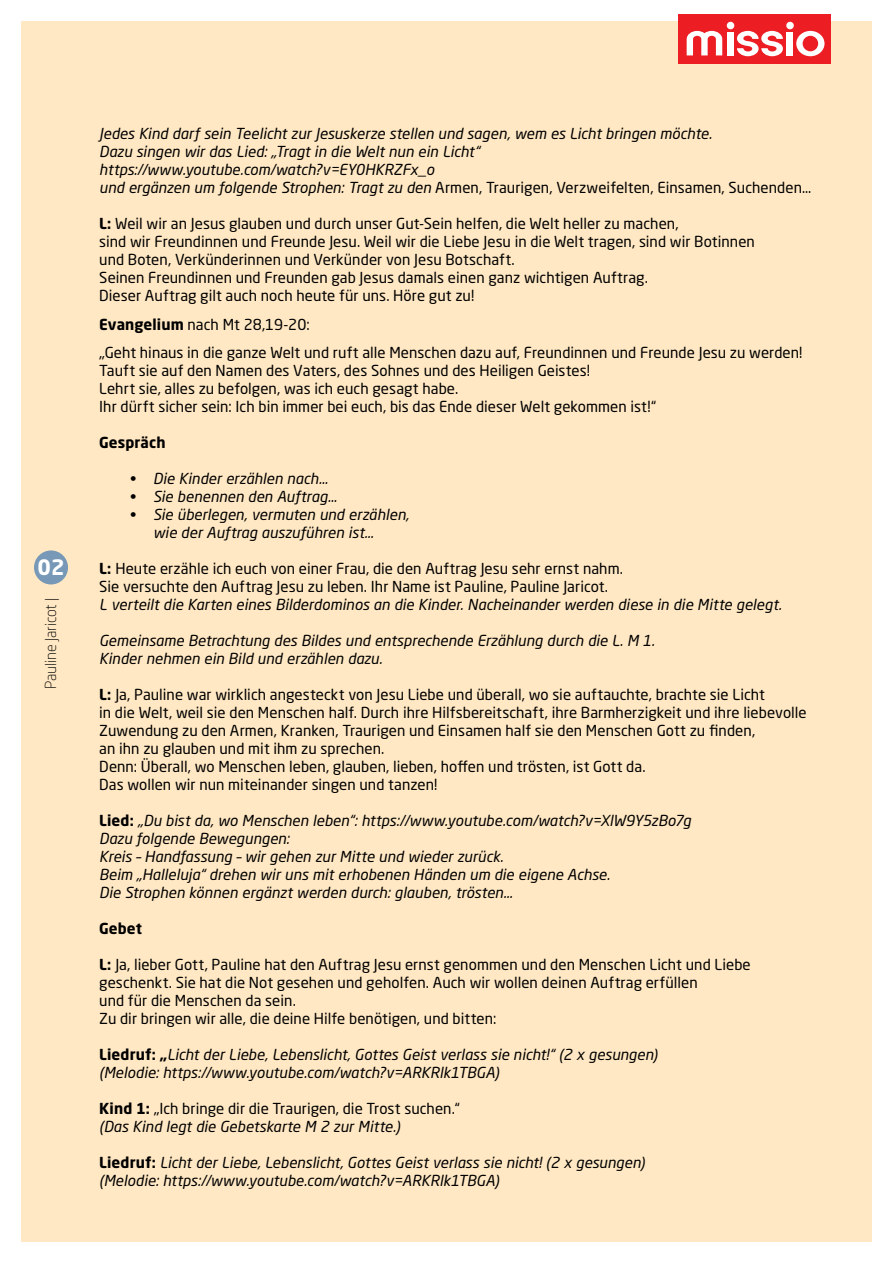
<style>
.page{position:relative;width:893px;height:1263px;background:#fff}
.page>*{position:absolute;margin:0;border:0;box-sizing:border-box;transform-origin:0 0}
.t1{font:700 21px "Neo Sans Std";color:#fff}
.t2{font:15px/18px "Neo Sans Std";letter-spacing:.005em;color:#000}
.t3{font:italic 15px/18px "Neo Sans Std";letter-spacing:.005em;color:#000}
.t4{font:300 15px "Neo Sans Std";color:#000}
.t5{font:700 15px "Neo Sans Std";letter-spacing:.005em;color:#000}
.s1{font-style:normal}
.s2{font-weight:700}
.s3{font-weight:700;font-style:normal}
.s4{font-style:italic}
</style>
<div class="page">
<div style="left:21px;top:21px;width:851px;height:1221px;background:#ffe8c3"></div>
<div style="left:678px;top:14px;width:152px;height:49px;background:#ed1d24"></div>
<svg style="left:687px;top:31px;width:35px;height:24px"></svg>
<svg style="left:737px;top:31px;width:46px;height:25px"></svg>
<div style="left:727px;top:32px;width:6px;height:23px;background:#fff"></div>
<div style="left:727px;top:22px;width:7px;height:7px;background:#fff;border-radius:50%"></div>
<div style="left:786px;top:32px;width:7px;height:23px;background:#fff"></div>
<div style="left:786px;top:22px;width:8px;height:7px;background:#fff;border-radius:50%"></div>
<svg style="left:796px;top:31px;width:28px;height:25px"></svg>
<div style="left:34px;top:550px;width:34px;height:34px;background:#7799b7;border-radius:50%"></div>
<h1 class="t1" style="left:37px;top:554px;width:29px">02</h1>
<p class="t4" style="left:42px;top:689px;width:93px;rotate:-90deg">Pauline Jaricot |</p>
<p class="t3" style="left:99px;top:124px;width:714px">Jedes Kind darf sein Teelicht zur Jesuskerze stellen und sagen, wem es Licht bringen möchte.<br>Dazu singen wir das Lied: „Tragt in die Welt nun ein Licht“ https://www.youtube.com/watch?v=EY0HKRZFx_o<br>und ergänzen um folgende Strophen: Tragt zu den <span class="s1">Armen, Traurigen, Verzweifelten, Einsamen, Suchenden…</span></p>
<p class="t2" style="left:99px;top:214px;width:657px"><span class="s2">L:</span> Weil wir an Jesus glauben und durch unser Gut-Sein helfen, die Welt heller zu machen,<br>sind wir Freundinnen und Freunde Jesu. Weil wir die Liebe Jesu in die Welt tragen, sind wir Botinnen und Boten, Verkünderinnen und Verkünder von Jesu Botschaft.<br>Seinen Freundinnen und Freunden gab Jesus damals einen ganz wichtigen Auftrag.<br>Dieser Auftrag gilt auch noch heute für uns. Höre gut zu!</p>
<p class="t2" style="left:99px;top:310px;width:705px;line-height:28.5px"><span class="s2">Evangelium</span> nach Mt 28,19-20:<br>„Geht hinaus in die ganze Welt und ruft alle Menschen dazu auf, Freundinnen und Freunde Jesu zu werden!</p>
<p class="t2" style="left:99px;top:361px;width:558px">Tauft sie auf den Namen des Vaters, des Sohnes und des Heiligen Geistes!<br>Lehrt sie, alles zu befolgen, was ich euch gesagt habe.<br>Ihr dürft sicher sein: Ich bin immer bei euch, bis das Ende dieser Welt gekommen ist!“</p>
<p class="t5" style="left:99px;top:433px;width:68px">Gespräch</p>
<p class="t3" style="left:129px;top:469px;width:200px">• Die Kinder erzählen nach…</p>
<p class="t3" style="left:129px;top:487px;width:209px">• Sie benennen den Auftrag…</p>
<p class="t3" style="left:153px;top:505px;width:257px;text-indent:-24px">• Sie überlegen, vermuten und erzählen, wie der Auftrag auszuführen ist…</p>
<p class="t2" style="left:99px;top:559px;width:525px"><span class="s2">L:</span> Heute erzähle ich euch von einer Frau, die den Auftrag Jesu sehr ernst nahm.<br>Sie versuchte den Auftrag Jesu zu leben. Ihr Name ist Pauline, Pauline Jaricot.</p>
<p class="t3" style="left:99px;top:595px;width:684px">L verteilt die Karten eines Bilderdominos an die Kinder. Nacheinander werden diese in die Mitte gelegt.</p>
<p class="t3" style="left:99px;top:631px;width:557px">Gemeinsame Betrachtung des Bildes und entsprechende Erzählung durch die L. M 1.<br>Kinder nehmen ein Bild und erzählen dazu.</p>
<p class="t2" style="left:99px;top:685px;width:709px"><span class="s2">L:</span> Ja, Pauline war wirklich angesteckt von Jesu Liebe und überall, wo sie auftauchte, brachte sie Licht<br>in die Welt, weil sie den Menschen half. Durch ihre Hilfsbereitschaft, ihre Barmherzigkeit und ihre liebevolle Zuwendung zu den Armen, Kranken, Traurigen und Einsamen half sie den Menschen Gott zu finden,<br>an ihn zu glauben und mit ihm zu sprechen.<br>Denn: Überall, wo Menschen leben, glauben, lieben, hoffen und trösten, ist Gott da.<br>Das wollen wir nun miteinander singen und tanzen!</p>
<p class="t3" style="left:99px;top:811px;width:593px"><span class="s3">Lied:</span> „Du bist da, wo Menschen leben“: https://www.youtube.com/watch?v=XlW9Y5zBo7g Dazu folgende Bewegungen:<br>Kreis – Handfassung – wir gehen zur Mitte und wieder zurück.<br>Beim „Halleluja“ drehen wir uns mit erhobenen Händen um die eigene Achse.<br>Die Strophen können ergänzt werden durch: glauben, trösten…</p>
<p class="t5" style="left:99px;top:919px;width:44px">Gebet</p>
<p class="t2" style="left:99px;top:955px;width:653px"><span class="s2">L:</span> Ja, lieber Gott, Pauline hat den Auftrag Jesu ernst genommen und den Menschen Licht und Liebe geschenkt. Sie hat die Not gesehen und geholfen. Auch wir wollen deinen Auftrag erfüllen<br>und für die Menschen da sein.<br>Zu dir bringen wir alle, die deine Hilfe benötigen, und bitten:</p>
<p class="t3" style="left:99px;top:1045px;width:560px"><span class="s3">Liedruf: „</span>Licht der Liebe, Lebenslicht, Gottes Geist verlass sie nicht!“ (2 x gesungen) (Melodie: https://www.youtube.com/watch?v=ARKRlk1TBGA)</p>
<p class="t2" style="left:99px;top:1099px;width:362px"><span class="s2">Kind 1:</span> „Ich bringe dir die Traurigen, die Trost suchen.“ <span class="s4">(Das Kind legt die Gebetskarte M 2 zur Mitte.)</span></p>
<p class="t3" style="left:99px;top:1153px;width:547px"><span class="s3">Liedruf:</span> Licht der Liebe, Lebenslicht, Gottes Geist verlass sie nicht! (2 x gesungen) (Melodie: https://www.youtube.com/watch?v=ARKRlk1TBGA)</p>
</div>
